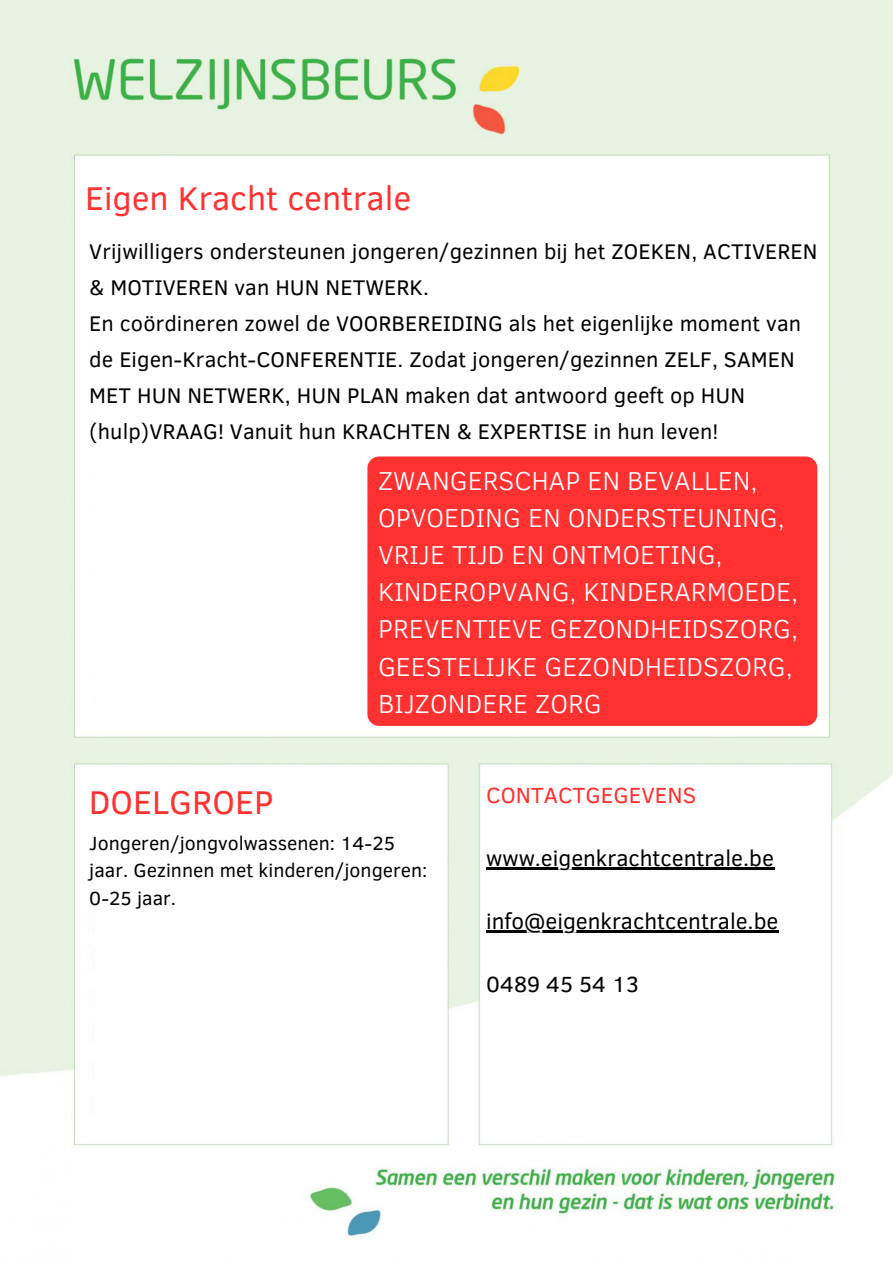
<style>
.page{position:relative;width:893px;height:1263px;background:#fff}
.page>*{position:absolute;margin:0;border:0;box-sizing:border-box;transform-origin:0 0}
.t1{font:33.75px "Clear Sans";color:#ff3131}
.t2{font:300 26.62px/37.1px "Clear Sans";color:#fff}
.t3{font:22.5px "Clear Sans";color:#000}
.t4{font:22.5px "Clear Sans";color:#ff3131}
.t5{font:21.75px/36px "Clear Sans";letter-spacing:.005em;color:#000}
.t6{font:19.5px/27.2px "Clear Sans";color:#000}
</style>
<div class="page">
<img style="left:0;top:0;width:893px;height:1236px">
<hr style="left:486px;top:867px;width:288px;height:2px;background:#000">
<hr style="left:486px;top:930px;width:293px;height:2px;background:#000">
<svg style="left:367px;top:456px;width:450px;height:270px;background:#ff3737"></svg>
<h1 class="t1" style="left:85px;top:174px;width:327px">Eigen Kracht centrale</h1>
<p class="t5" style="left:89px;top:232px;width:730px">Vrijwilligers ondersteunen jongeren/gezinnen bij het ZOEKEN, ACTIVEREN &amp; MOTIVEREN van HUN NETWERK.<br>En coördineren zowel de VOORBEREIDING als het eigenlijke moment van de Eigen-Kracht-CONFERENTIE. Zodat jongeren/gezinnen ZELF, SAMEN MET HUN NETWERK, HUN PLAN maken dat antwoord geeft op HUN (hulp)VRAAG! Vanuit hun KRACHTEN &amp; EXPERTISE in hun leven!</p>
<p class="t2" style="left:378px;top:461px;width:422px">ZWANGERSCHAP EN BEVALLEN,<br>OPVOEDING EN ONDERSTEUNING,<br>VRIJE TIJD EN ONTMOETING,<br>KINDEROPVANG, KINDERARMOEDE,<br>PREVENTIEVE GEZONDHEIDSZORG,<br>GEESTELIJKE GEZONDHEIDSZORG,<br>BIJZONDERE ZORG</p>
<h1 class="t1" style="left:89px;top:778px;width:186px">DOELGROEP</h1>
<p class="t6" style="left:89px;top:829px;width:340px">Jongeren/jongvolwassenen: 14-25 jaar. Gezinnen met kinderen/jongeren:<br>0-25 jaar.</p>
<p class="t4" style="left:486px;top:779px;width:211px">CONTACTGEGEVENS</p>
<p class="t3" style="left:486px;top:842px;width:289px">www.eigenkrachtcentrale.be</p>
<p class="t3" style="left:486px;top:905px;width:294px">info@eigenkrachtcentrale.be</p>
<p class="t3" style="left:486px;top:968px;width:154px">0489 45 54 13</p>
</div>
